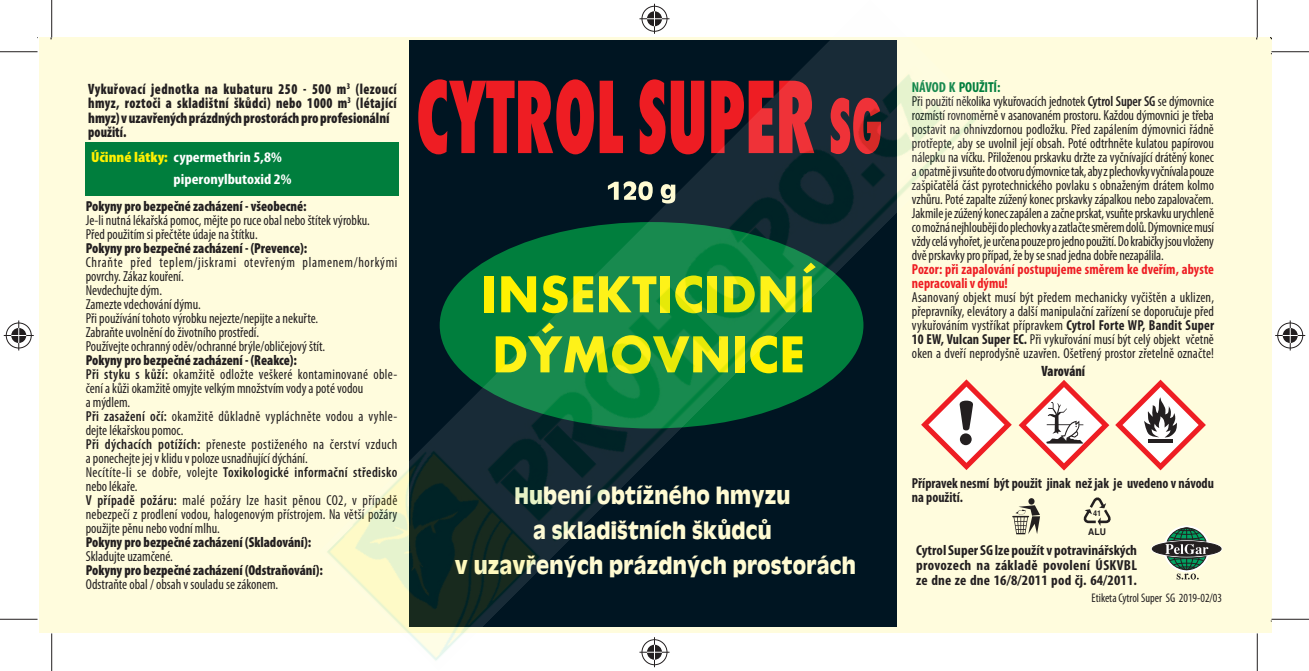
<style>
.page{position:relative;width:1309px;height:671px;background:#fff}
.page>*{position:absolute;margin:0;border:0;box-sizing:border-box;transform-origin:0 0}
.t1{font:700 54px/60px "Futura TCE";color:#fff101}
.t2{font:700 25px/35px "Antique Olive TCE";letter-spacing:.01em;color:#fffbd2;text-align:center;scale:.89 1}
.t3{font:900 condensed 15px/14.5px "Myriad Pro";letter-spacing:.03em;color:#231f20;scale:.9 1}
.t4{font:900 condensed 15px "Myriad Pro";color:#231f20;scale:.9 1}
.t5{font:condensed 14.5px/14px "Myriad Pro";color:#231f20;scale:.95 1}
.t6{font:900 condensed 14.5px "Myriad Pro";color:#231f20;scale:.95 1}
.t7{font:700 condensed 14.5px/15px "Myriad Pro";color:#231f20;text-align:justify}
.t8{font:700 condensed 14.5px/14px "Myriad Pro";letter-spacing:.005em;color:#ee1d23;scale:.95 1}
.t9{font:700 condensed 14.5px/14px "Myriad Pro";color:#231f20;scale:.95 1}
.t10{font:700 condensed 14.5px/22px "Myriad Pro";color:#fff;scale:1.11 1}
.t11{font:condensed 12.5px "Myriad Pro";color:#231f20;scale:.95 1}
.t12{font:700 9.25px "Helvetica CE";color:#231f20;scale:.93 1}
.t13{font:700 7.75px "Helvetica CE";color:#231f20;scale:.93 1}
.s1{font-weight:900;color:#fff101}
.s2{font-weight:900}
.s3{font-weight:600}
.s4{font-weight:700;color:#007e3d}
.s5{font-weight:700}
</style>
<div class="page">
<div style="left:39px;top:37px;width:1232px;height:596px;background:#fffcdd"></div>
<svg style="left:1162px;top:525px;width:47px;height:47px"></svg>
<div style="left:1165px;top:527px;width:42px;height:42px;border:1px solid #231f20;border-radius:50%"></div>
<div style="left:1172px;top:527px;width:28px;height:42px;border:1px solid #231f20;border-radius:50%"></div>
<hr style="left:1185px;top:527px;width:1px;height:42px;background:#231f20">
<svg style="left:1150px;top:539px;width:72px;height:18px"></svg>
<div style="left:1151px;top:541px;width:69px;height:15px;background:#231f20;border-radius:50%"></div>
<div style="left:1151px;top:541px;width:69px;height:15px;border:1px solid #231f20;border-radius:50%"></div>
<svg style="left:1164px;top:529px;width:44px;height:38px"></svg>
<svg style="left:1176px;top:573px;width:22px;height:6px"></svg>
<div style="left:86px;top:143px;width:313px;height:53px;background:#007e3d"></div>
<svg style="left:989px;top:402px;width:22px;height:46px"></svg>
<svg style="left:1018px;top:379px;width:187px;height:91px"></svg>
<svg style="left:1012px;top:498px;width:27px;height:36px"></svg>
<svg style="left:1083px;top:497px;width:28px;height:28px"></svg>
<hr style="left:0;top:51px;width:38px;height:1px;background:#231f20">
<hr style="left:1271px;top:51px;width:37px;height:1px;background:#231f20">
<hr style="left:0;top:618px;width:38px;height:1px;background:#231f20">
<hr style="left:1271px;top:618px;width:37px;height:1px;background:#231f20">
<hr style="left:51px;top:0;width:1px;height:37px;background:#231f20">
<hr style="left:51px;top:633px;width:1px;height:37px;background:#231f20">
<hr style="left:1256px;top:0;width:1px;height:37px;background:#231f20">
<hr style="left:1256px;top:633px;width:1px;height:37px;background:#231f20">
<div style="left:5px;top:321px;width:28px;height:28px;border:3px solid #fff;border-radius:50%"></div>
<hr style="left:4px;top:334px;width:30px;height:3px;background:#fff">
<hr style="left:17px;top:320px;width:3px;height:30px;background:#fff">
<div style="left:10px;top:326px;width:18px;height:18px;border:3px solid #fff;border-radius:50%"></div>
<div style="left:6px;top:322px;width:26px;height:26px;border:1px solid #231f20;border-radius:50%"></div>
<hr style="left:4px;top:335px;width:30px;height:1px;background:#231f20">
<hr style="left:18px;top:320px;width:1px;height:30px;background:#231f20">
<svg style="left:11px;top:328px;width:15px;height:15px"></svg>
<div style="left:1275px;top:321px;width:28px;height:28px;border:3px solid #fff;border-radius:50%"></div>
<hr style="left:1274px;top:334px;width:30px;height:3px;background:#fff">
<hr style="left:1288px;top:320px;width:3px;height:30px;background:#fff">
<div style="left:1280px;top:326px;width:18px;height:18px;border:3px solid #fff;border-radius:50%"></div>
<div style="left:1277px;top:322px;width:25px;height:26px;border:1px solid #231f20;border-radius:50%"></div>
<hr style="left:1274px;top:335px;width:30px;height:1px;background:#231f20">
<hr style="left:1289px;top:320px;width:1px;height:30px;background:#231f20">
<svg style="left:1282px;top:328px;width:15px;height:15px"></svg>
<img style="left:319px;top:3px;width:670px;height:665px">
<p class="t3" style="left:88px;top:83px;width:344px">Vykuřovací jednotka na kubaturu 250 - 500 m<sup>3</sup> (lezoucí hmyz, roztoči a skladištní škůdci) nebo 1000 m<sup>3</sup> (létající hmyz) v uzavřených prázdných prostorách pro profesionální použití.</p>
<p class="t10" style="left:174px;top:148px;width:108px;text-indent:-82px"><span class="s1">Účinné látky:</span> cypermethrin 5,8% piperonylbutoxid 2%</p>
<p class="t6" style="left:86px;top:200px;width:234px">Pokyny pro bezpečné zacházení - všeobecné:</p>
<p class="t5" style="left:86px;top:214px;width:300px">Je-li nutná lékařská pomoc, mějte po ruce obal nebo štítek výrobku.<br>Před použitím si přečtěte údaje na štítku.</p>
<p class="t6" style="left:86px;top:242px;width:234px">Pokyny pro bezpečné zacházení - (Prevence):</p>
<p class="t5" style="left:86px;top:256px;width:329px">Chraňte před teplem/jiskrami otevřeným plamenem/horkými povrchy. Zákaz kouření.<br>Nevdechujte dým.<br>Zamezte vdechování dýmu.<br>Při používání tohoto výrobku nejezte/nepijte a nekuřte.<br>Zabraňte uvolnění do životního prostředí.<br>Používejte ochranný oděv/ochranné brýle/obličejový štít.</p>
<p class="t5" style="left:86px;top:354px;width:329px"><span class="s2">Pokyny pro bezpečné zacházení - (Reakce):<br></span><span class="s3">Při styku s kůží:</span> okamžitě odložte veškeré kontaminované oble&shy;čení a kůži okamžitě omyjte velkým množstvím vody a poté vodou<br>a mýdlem.<br><span class="s3">Při zasažení očí:</span> okamžitě důkladně vypláchněte vodou a vyhle&shy;dejte lékařskou pomoc.<br><span class="s3">Při dýchacích potížích:</span> přeneste postiženého na čerství vzduch a ponechejte jej v klidu v poloze usnadňující dýchání.<br>Necítíte-li se dobře, volejte <span class="s3">Toxikologické informační středisko </span>nebo lékaře.<br><span class="s3">V případě požáru:</span> malé požáry lze hasit pěnou CO2, v případě nebezpečí z prodlení vodou, halogenovým přístrojem. Na větší požáry použijte pěnu nebo vodní mlhu.</p>
<p class="t6" style="left:86px;top:536px;width:239px">Pokyny pro bezpečné zacházení (Skladování):</p>
<p class="t5" style="left:86px;top:550px;width:93px">Skladujte uzamčené.</p>
<p class="t6" style="left:86px;top:565px;width:251px">Pokyny pro bezpečné zacházení (Odstraňování):</p>
<p class="t5" style="left:86px;top:578px;width:204px">Odstraňte obal / obsah v souladu se zákonem.</p>
<h1 class="t1" style="left:481px;top:263px;width:336px">INSEKTICIDNÍ<br>DÝMOVNICE</h1>
<h2 class="t2" style="left:454px;top:477px;width:452px">Hubení obtížného hmyzu<br>a skladištních škůdců<br>v uzavřených prázdných prostorách</h2>
<p class="t5" style="left:911px;top:81px;width:319px"><span class="s4">NÁVOD K POUŽITÍ:<br></span>Při použití několika vykuřovacích jednotek <span class="s3">Cytrol Super SG</span> se dýmovnice rozmístí rovnoměrně v asanovaném prostoru. Každou dýmovnici je třeba postavit na ohnivzdornou podložku. Před zapálením dýmovnici řádně protřepte, aby se uvolnil její obsah. Poté odtrhněte kulatou papírovou nálepku na víčku. Přiloženou prskavku držte za vyčnívající drátěný konec a opatrně ji vsuňte do otvoru dýmovnice tak, aby z plechovky vyčnívala pouze zašpičatělá část pyrotechnického povlaku s obnaženým drátem kolmo vzhůru. Poté zapalte zúžený konec prskavky zápalkou nebo zapalovačem.<br>Jakmile je zúžený konec zapálen a začne prskat, vsuňte prskavku urychleně co možná nejhlouběji do plechovky a zatlačte směrem dolů. Dýmovnice musí vždy celá vyhořet, je určena pouze pro jedno použití. Do krabičky jsou vloženy dvě prskavky pro případ, že by se snad jedna dobře nezapálila.</p>
<p class="t8" style="left:911px;top:263px;width:319px">Pozor: při zapalování postupujeme směrem ke dveřím, abyste nepracovali v dýmu!</p>
<p class="t5" style="left:911px;top:291px;width:319px;text-align:justify">Asanovaný objekt musí být předem mechanicky vyčištěn a uklizen, přepravníky, elevátory a další manipulační zařízení se doporučuje před vykuřováním vystříkat přípravkem <span class="s5">Cytrol Forte WP, Bandit Super 10 EW, Vulcan Super EC.</span> Při vykuřování musí být celý objekt včetně oken a dveří neprodyšně uzavřen. Ošetřený prostor zřetelně označte!</p>
<p class="t4" style="left:1041px;top:365px;width:50px">Varování</p>
<p class="t9" style="left:911px;top:477px;width:319px">Přípravek nesmí být použit jinak než jak je uvedeno v návodu na použití.</p>
<p class="t13" style="left:1092px;top:509px;width:10px">41</p>
<p class="t12" style="left:1088px;top:528px;width:21px">ALU</p>
<p class="t7" style="left:916px;top:543px;width:222px">Cytrol Super SG lze použít v potravinářských provozech na základě povolení ÚSKVBL ze dne ze dne 16/8/2011 pod čj. 64/2011.</p>
<p class="t11" style="left:1091px;top:593px;width:139px">Etiketa Cytrol Super SG 2019-02/03</p>
</div>
